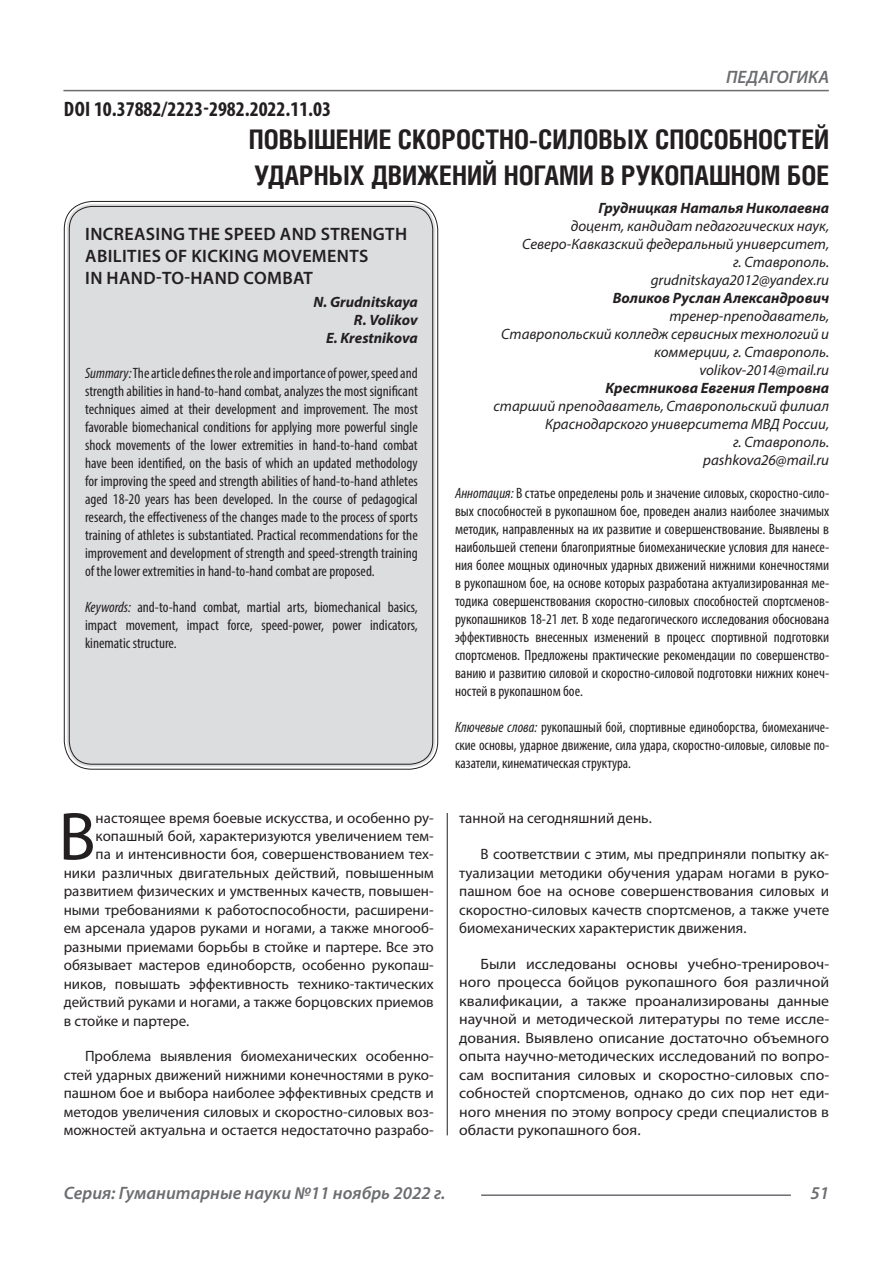
<style>
.page{position:relative;width:893px;height:1263px;background:#fff}
.page>*{position:absolute;margin:0;border:0;box-sizing:border-box;transform-origin:0 0}
.Статья_текст_первый{font:68.4px "Myriad Pro";color:#231f20}
.Статья_название{font:700 27px/36px "Helios Cond C";color:#231f20}
.ДОИ{font:700 condensed 21px "Myriad Pro";color:#231f20}
.Статья_название_англ{font:600 18px/21.6px "Myriad Pro";letter-spacing:.02em;color:#231f20}
.t1{font:italic 600 18px "Myriad Pro";color:#6c6d70}
.Статья_аннотация_тек{font:condensed 15px/18px "Myriad Pro";color:#231f20;text-align:justify}
.Статья_аннотация_анг{font:condensed 15px/18px "Myriad Pro";color:#231f20;text-align:justify}
.Статья_текст_первый-2{font:15px "Myriad Pro";color:#231f20}
.Статья_текст{font:15px/18.5px "Myriad Pro";color:#231f20;text-align:justify}
.Статья_текст-2{font:15px/18.5px "Myriad Pro";color:#231f20;text-align:justify;scale:1.05 1}
.Статья_автор_инфо{font:italic 15px/18px "Myriad Pro";color:#231f20;text-align:right}
.Статья_автор_фио_рус{font:italic 700 15px "Myriad Pro";color:#231f20}
.Статья_автор_англ{font:italic 700 15px "Myriad Pro";color:#231f20}
.s1{font-style:italic}
</style>
<div class="page">
<hr style="left:447px;top:128px;width:1px;height:1007px;background:#231f20">
<hr style="left:63px;top:90px;width:766px;height:1px;background:#6c6d70">
<hr style="left:481px;top:1194px;width:310px;height:2px;background:#6c6d70">
<div style="left:441px;top:103px;width:10px;height:709px;background:#fff"></div>
<div style="left:67px;top:204px;width:368px;height:563px;background:#dcdddf;border-radius:26px"></div>
<p class="t1" style="left:726px;top:66px;width:104px">ПЕДАГОГИКА</p>
<p class="Статья_название" style="left:249px;top:121px;width:582px">ПОВЫШЕНИЕ СКОРОСТНО-СИЛОВЫХ СПОСОБНОСТЕЙ<br>УДАРНЫХ ДВИЖЕНИЙ НОГАМИ В РУКОПАШНОМ БОЕ</p>
<p class="Статья_автор_фио_рус" style="left:598px;top:198px;width:232px">Грудницкая Наталья Николаевна</p>
<p class="Статья_автор_инфо" style="left:571px;top:217px;width:260px">доцент, кандидат педагогических наук,</p>
<p class="Статья_автор_инфо" style="left:522px;top:235px;width:309px">Северо-Кавказский федеральный университет,</p>
<p class="Статья_автор_инфо" style="left:733px;top:253px;width:98px">г. Ставрополь.</p>
<p class="Статья_автор_инфо" style="left:651px;top:271px;width:180px">grudnitskaya2012@yandex.ru</p>
<p class="Статья_автор_фио_рус" style="left:613px;top:288px;width:218px">Воликов Руслан Александрович</p>
<p class="Статья_автор_инфо" style="left:669px;top:307px;width:161px">тренер-преподаватель,</p>
<p class="Статья_автор_инфо" style="left:501px;top:325px;width:329px">Ставропольский колледж сервисных технологий и коммерции, г. Ставрополь.</p>
<p class="Статья_автор_инфо" style="left:699px;top:361px;width:131px">volikov-2014@mail.ru</p>
<p class="Статья_автор_фио_рус" style="left:605px;top:378px;width:225px">Крестникова Евгения Петровна</p>
<p class="Статья_автор_инфо" style="left:494px;top:397px;width:337px">старший преподаватель, Ставропольский филиал</p>
<p class="Статья_автор_инфо" style="left:545px;top:415px;width:285px">Краснодарского университета МВД России,</p>
<p class="Статья_автор_инфо" style="left:733px;top:433px;width:98px">г. Ставрополь.</p>
<p class="Статья_автор_инфо" style="left:703px;top:451px;width:128px">pashkova26@mail.ru</p>
<p class="Статья_аннотация_тек" style="left:455px;top:484px;width:376px"><span class="s1">Аннотация:</span> В статье определены роль и значение силовых, скоростно-сило&shy;вых способностей в рукопашном бое, проведен анализ наиболее значимых методик, направленных на их развитие и совершенствование. Выявлены в наибольшей степени благоприятные биомеханические условия для нанесе&shy;ния более мощных одиночных ударных движений нижними конечностями в рукопашном бое, на основе которых разработана актуализированная ме&shy;тодика совершенствования скоростно-силовых способностей спортсменов&shy;рукопашников 18-21 лет. В ходе педагогического исследования обоснована эффективность внесенных изменений в процесс спортивной подготовки спортсменов. Предложены практические рекомендации по совершенство&shy;ванию и развитию силовой и скоростно-силовой подготовки нижних конеч&shy;ностей в рукопашном бое.</p>
<p class="Статья_аннотация_тек" style="left:455px;top:718px;width:376px"><span class="s1">Ключевые слова:</span> рукопашный бой, спортивные единоборства, биомеханиче&shy;ские основы, ударное движение, сила удара, скоростно-силовые, силовые по&shy;казатели, кинематическая структура.</p>
<p class="ДОИ" style="left:64px;top:96px;width:269px">DOI 10.37882/2223-2982.2022.11.03</p>
<p class="Статья_название_англ" style="left:85px;top:223px;width:323px">INCREASING THE SPEED AND STRENGTH<br>ABILITIES OF KICKING MOVEMENTS</p>
<p class="Статья_название_англ" style="left:85px;top:266px;width:229px">IN HAND-TO-HAND COMBAT</p>
<p class="Статья_автор_англ" style="left:313px;top:292px;width:106px">N. Grudnitskaya</p>
<p class="Статья_автор_англ" style="left:354px;top:310px;width:65px">R. Volikov</p>
<p class="Статья_автор_англ" style="left:326px;top:328px;width:93px">E. Krestnikova</p>
<p class="Статья_аннотация_анг" style="left:85px;top:364px;width:334px"><span class="s1">Summary:</span> The article defines the role and importance of power, speed and strength abilities in hand-to-hand combat, analyzes the most significant techniques aimed at their development and improvement. The most favorable biomechanical conditions for applying more powerful single shock movements of the lower extremities in hand-to-hand combat have been identified, on the basis of which an updated methodology for improving the speed and strength abilities of hand-to-hand athletes aged 18-20 years has been developed. In the course of pedagogical research, the effectiveness of the changes made to the process of sports training of athletes is substantiated. Practical recommendations for the improvement and development of strength and speed-strength training of the lower extremities in hand-to-hand combat are proposed.</p>
<p class="Статья_аннотация_анг" style="left:85px;top:598px;width:334px"><span class="s1">Keywords:</span> and-to-hand combat, martial arts, biomechanical basics, impact movement, impact force, speed-power, power indicators, kinematic structure.</p>
<p class="Статья_текст_первый" style="left:59px;top:794px;width:39px">В</p>
<p class="Статья_текст_первый-2" style="left:96px;top:809px;width:340px">настоящее время боевые искусства, и особенно ру-</p>
<p class="Статья_текст_первый-2" style="left:96px;top:827px;width:340px">копашный бой, характеризуются увеличением тем-</p>
<p class="Статья_текст_первый-2" style="left:96px;top:845px;width:340px">па и интенсивности боя, совершенствованием тех-</p>
<p class="Статья_текст_первый-2" style="left:64px;top:864px;width:371px">ники различных двигательных действий, повышенным</p>
<p class="Статья_текст_первый-2" style="left:64px;top:882px;width:371px">развитием физических и умственных качеств, повышен-</p>
<p class="Статья_текст_первый-2" style="left:64px;top:900px;width:371px">ными требованиями к работоспособности, расширени-</p>
<p class="Статья_текст_первый-2" style="left:64px;top:919px;width:371px">ем арсенала ударов руками и ногами, а также многооб-</p>
<p class="Статья_текст_первый-2" style="left:64px;top:937px;width:371px">разными приемами борьбы в стойке и партере. Все это</p>
<p class="Статья_текст_первый-2" style="left:64px;top:956px;width:371px">обязывает мастеров единоборств, особенно рукопаш-</p>
<p class="Статья_текст_первый-2" style="left:64px;top:974px;width:371px">ников, повышать эффективность технико-тактических</p>
<p class="Статья_текст_первый-2" style="left:64px;top:993px;width:371px">действий руками и ногами, а также борцовских приемов</p>
<p class="Статья_текст_первый-2" style="left:64px;top:1011px;width:127px">в стойке и партере.</p>
<p class="Статья_текст" style="left:64px;top:1047px;width:371px;text-indent:21px">Проблема выявления биомеханических особенно&shy;стей ударных движений нижними конечностями в руко&shy;пашном бое и выбора наиболее эффективных средств и методов увеличения силовых и скоростно-силовых воз&shy;можностей актуальна и остается недостаточно разрабо-</p>
<p class="Статья_текст" style="left:459px;top:809px;width:194px">танной на сегодняшний день.</p>
<p class="Статья_текст" style="left:459px;top:844px;width:371px;text-indent:21px">В соответствии с этим, мы предприняли попытку ак&shy;туализации методики обучения ударам ногами в руко&shy;пашном бое на основе совершенствования силовых и скоростно-силовых качеств спортсменов, а также учете биомеханических характеристик движения.</p>
<p class="Статья_текст-2" style="left:459px;top:954px;width:354px;text-indent:21px">Были исследованы основы учебно-тренировоч&shy;ного процесса бойцов рукопашного боя различной квалификации, а также проанализированы данные научной и методической литературы по теме иссле&shy;дования. Выявлено описание достаточно объемного опыта научно-методических исследований по вопро&shy;сам воспитания силовых и скоростно-силовых спо&shy;собностей спортсменов, однако до сих пор нет еди&shy;ного мнения по этому вопросу среди специалистов в области рукопашного боя.</p>
<p class="t1" style="left:64px;top:1182px;width:383px">Серия: Гуманитарные науки №11 ноябрь 2022 г.</p>
<p class="t1" style="left:810px;top:1182px;width:20px">51</p>
</div>
